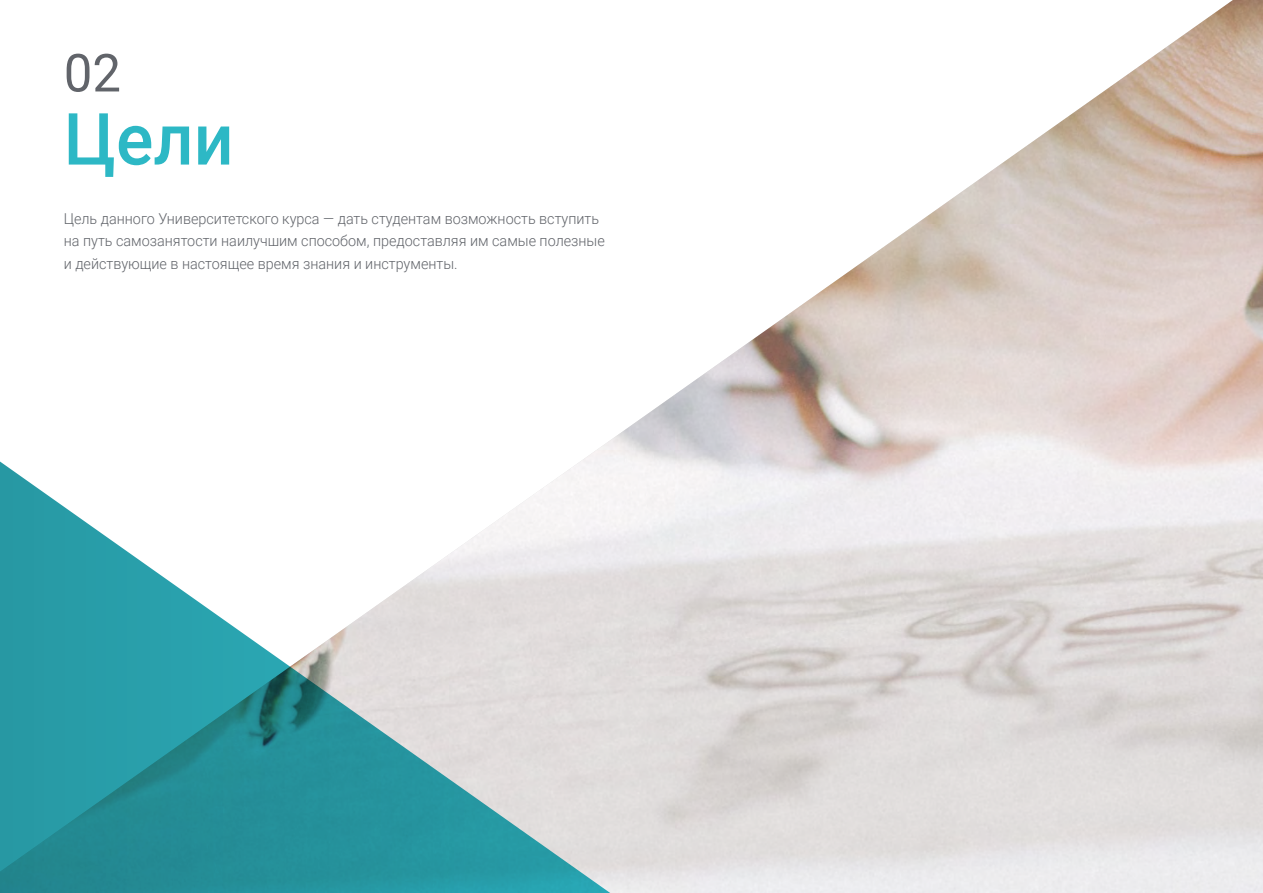
<style>
.page{position:relative;width:1263px;height:893px;background:#fff}
.page>*{position:absolute;margin:0;border:0;box-sizing:border-box;transform-origin:0 0}
.t1{font:500 72px "Roboto";color:#2db8c5}
.t2{font:52.5px "Roboto";color:#61646a}
.t3{font:300 15px/22.5px "Roboto";color:#61646a;scale:.96 1}
</style>
<div class="page">
<img style="left:603px;top:0;width:660px;height:893px">
<svg style="left:0;top:446px;width:640px;height:447px"></svg>
<h2 class="t2" style="left:64px;top:36px;width:59px">02</h2>
<h1 class="t1" style="left:64px;top:89px;width:171px">Цели</h1>
<p class="t3" style="left:64px;top:207px;width:565px">Цель данного Университетского курса — дать студентам возможность вступить на путь самозанятости наилучшим способом, предоставляя им самые полезные и действующие в настоящее время знания и инструменты.</p>
</div>
